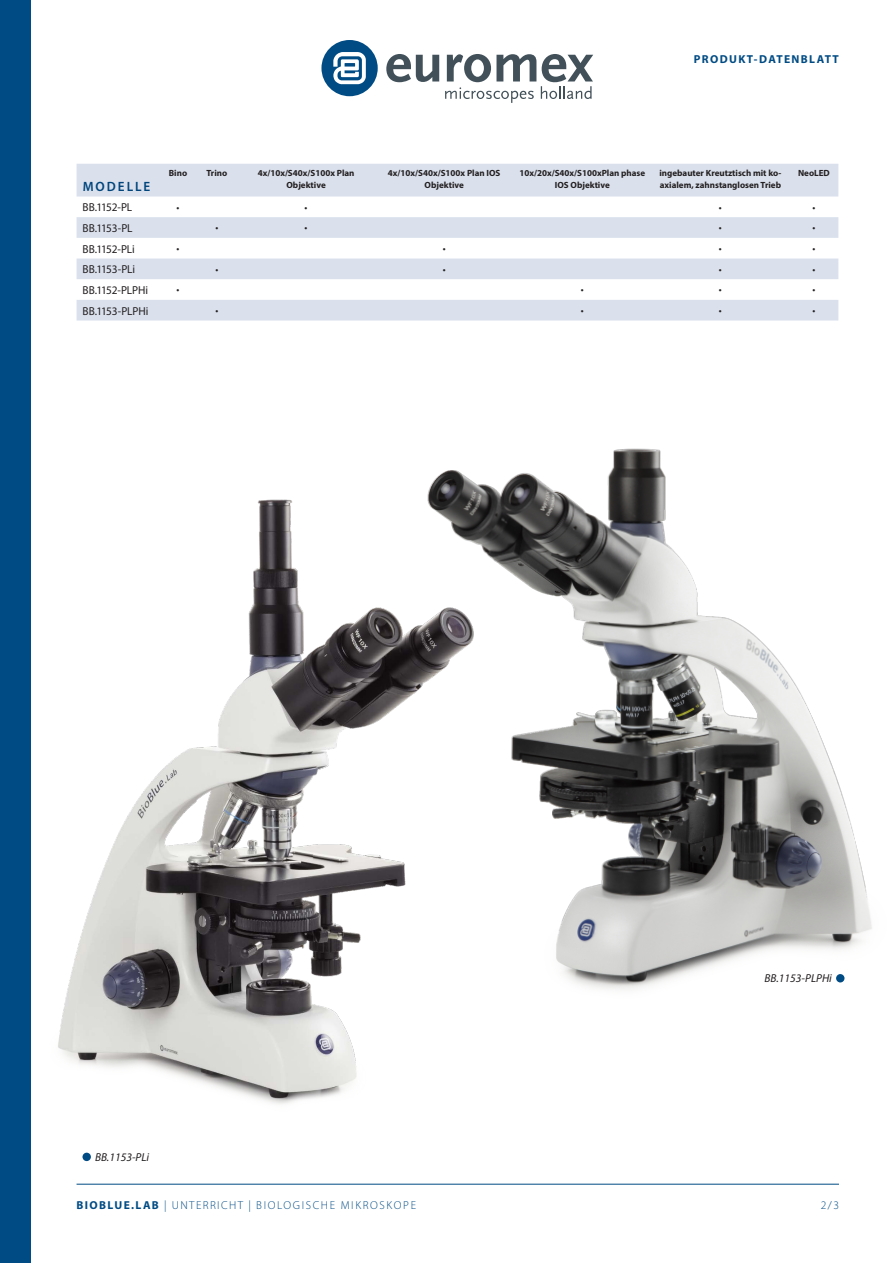
<style>
.page{position:relative;width:893px;height:1263px;background:#fff}
.page>*{position:absolute;margin:0;border:0;box-sizing:border-box;transform-origin:0 0}
.j_tussenkop{font:600 13.5px "Myriad Pro";letter-spacing:.15em;color:#00447b}
.j_tabel_y-as{font:11.55px "Myriad Pro";letter-spacing:-.015em;color:#231f20}
.t1{font:300 11.55px "Myriad Pro";letter-spacing:.14em;color:#004b84}
.j_onderschrift{font:italic 11.55px "Myriad Pro";color:#231f20}
.t2{font:700 11.55px "Myriad Pro";letter-spacing:.12em;color:#004b84}
.j_tabel{font:10.65px "Myriad Pro";color:#231f20}
.j_tabel_x-as{font:700 9px/12px "Myriad Pro";color:#231f20;text-align:center}
.s1{font-weight:700}
</style>
<div class="page">
<hr style="left:77px;top:1184px;width:762px;height:1px;background:#004b84">
<svg style="left:321px;top:40px;width:57px;height:56px"></svg>
<svg style="left:386px;top:54px;width:53px;height:28px"></svg>
<svg style="left:445px;top:54px;width:148px;height:49px"></svg>
<div style="left:0;top:0;width:30px;height:1263px;background:#004b84"></div>
<img style="left:494px;top:448px;width:378px;height:542px">
<img style="left:30px;top:465px;width:464px;height:669px">
<div style="left:82px;top:1153px;width:9px;height:8px;background:#004b84;border-radius:50%"></div>
<div style="left:836px;top:974px;width:8px;height:8px;background:#004b84;border-radius:50%"></div>
<svg style="left:77px;top:164px;width:761px;height:156px;fill:#dae1ed"></svg>
<p class="t2" style="left:694px;top:51px;width:147px">PRODUKT-DATENBLATT</p>
<p class="j_tussenkop" style="left:83px;top:177px;width:69px">MODELLE</p>
<p class="j_tabel_x-as" style="left:169px;top:167px;width:20px">Bino</p>
<p class="j_tabel_x-as" style="left:206px;top:167px;width:22px">Trino</p>
<p class="j_tabel_x-as" style="left:258px;top:167px;width:98px">4x/10x/S40x/S100x Plan<br>Objektive</p>
<p class="j_tabel_x-as" style="left:388px;top:167px;width:114px">4x/10x/S40x/S100x Plan IOS<br>Objektive</p>
<p class="j_tabel_x-as" style="left:519px;top:167px;width:127px">10x/20x/S40x/S100xPlan phase<br>IOS Objektive</p>
<p class="j_tabel_x-as" style="left:659px;top:167px;width:123px;text-align:left">ingebauter Kreutztisch mit ko&shy;axialem, zahnstanglosen Trieb</p>
<p class="j_tabel_x-as" style="left:798px;top:167px;width:33px">NeoLED</p>
<p class="j_tabel_y-as" style="left:83px;top:200px;width:51px">BB.1152-PL</p>
<p class="j_tabel" style="left:177px;top:200px;width:4px">•</p>
<p class="j_tabel" style="left:305px;top:200px;width:4px">•</p>
<p class="j_tabel" style="left:719px;top:200px;width:4px">•</p>
<p class="j_tabel" style="left:812px;top:200px;width:4px">•</p>
<p class="j_tabel_y-as" style="left:83px;top:221px;width:52px">BB.1153-PL</p>
<p class="j_tabel" style="left:215px;top:221px;width:4px">•</p>
<p class="j_tabel" style="left:305px;top:221px;width:4px">•</p>
<p class="j_tabel" style="left:719px;top:221px;width:4px">•</p>
<p class="j_tabel" style="left:812px;top:221px;width:4px">•</p>
<p class="j_tabel_y-as" style="left:83px;top:241px;width:54px">BB.1152-PLi</p>
<p class="j_tabel" style="left:177px;top:242px;width:4px">•</p>
<p class="j_tabel" style="left:443px;top:242px;width:4px">•</p>
<p class="j_tabel" style="left:719px;top:242px;width:4px">•</p>
<p class="j_tabel" style="left:812px;top:242px;width:4px">•</p>
<p class="j_tabel_y-as" style="left:83px;top:262px;width:54px">BB.1153-PLi</p>
<p class="j_tabel" style="left:215px;top:262px;width:4px">•</p>
<p class="j_tabel" style="left:443px;top:262px;width:4px">•</p>
<p class="j_tabel" style="left:719px;top:262px;width:4px">•</p>
<p class="j_tabel" style="left:812px;top:262px;width:4px">•</p>
<p class="j_tabel_y-as" style="left:83px;top:283px;width:67px">BB.1152-PLPHi</p>
<p class="j_tabel" style="left:177px;top:283px;width:4px">•</p>
<p class="j_tabel" style="left:581px;top:283px;width:4px">•</p>
<p class="j_tabel" style="left:719px;top:283px;width:4px">•</p>
<p class="j_tabel" style="left:812px;top:283px;width:4px">•</p>
<p class="j_tabel_y-as" style="left:83px;top:303px;width:67px">BB.1153-PLPHi</p>
<p class="j_tabel" style="left:215px;top:304px;width:4px">•</p>
<p class="j_tabel" style="left:581px;top:304px;width:4px">•</p>
<p class="j_tabel" style="left:719px;top:304px;width:4px">•</p>
<p class="j_tabel" style="left:812px;top:304px;width:4px">•</p>
<p class="j_onderschrift" style="left:95px;top:1150px;width:56px">BB.1153-PLi</p>
<p class="t1" style="left:77px;top:1198px;width:341px"><span class="s1">BIOBLUE.LAB</span> | UNTERRICHT | BIOLOGISCHE MIKROSKOPE</p>
<p class="j_onderschrift" style="left:765px;top:971px;width:69px">BB.1153-PLPHi</p>
<p class="t1" style="left:821px;top:1198px;width:20px">2/3</p>
</div>
